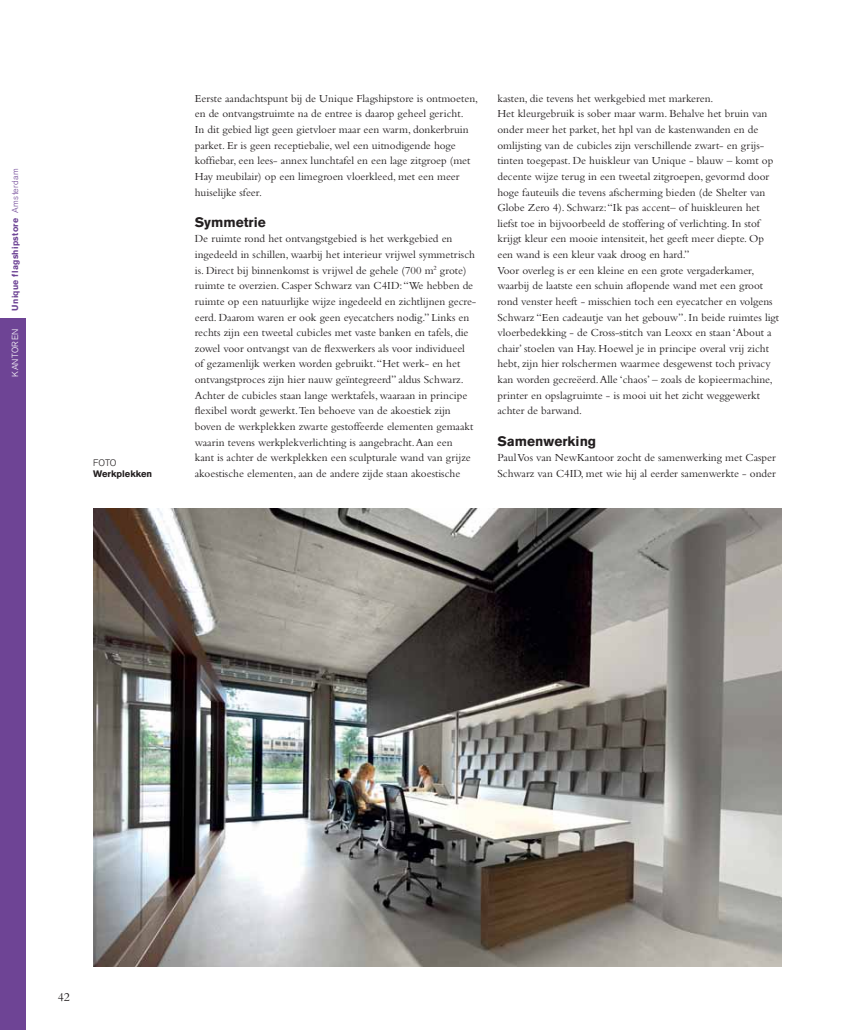
<style>
.page{position:relative;width:853px;height:1030px;background:#fff}
.page>*{position:absolute;margin:0;border:0;box-sizing:border-box;transform-origin:0 0}
.t1{font:700 13.75px "Akzidenz Grotesk BE";color:#231f20}
.t2{font:12.5px "Bembo";color:#231f20}
.t3{font:11.25px/15.6px "Bembo";color:#231f20}
.t4{font:700 9.38px "Akzidenz Grotesk BE";color:#231f20}
.t5{font:300 9.38px "Akzidenz Grotesk BE";color:#231f20}
.t6{font:700 8.75px "Akzidenz Grotesk BE";letter-spacing:.03em;color:#6e4495}
.t7{font:300 8.75px "Akzidenz Grotesk BE";letter-spacing:.03em;color:#fff}
.s1{font-weight:300}
</style>
<div class="page">
<img style="left:93px;top:508px;width:688px;height:459px">
<div style="left:0;top:318px;width:26px;height:712px;background:#6e4495"></div>
<p class="t6" style="left:10px;top:311px;width:144px;rotate:-90deg">Unique flagshipstore <span class="s1">Amsterdam</span></p>
<p class="t7" style="left:10px;top:376px;width:50px;rotate:-90deg">KANTOREN</p>
<p class="t5" style="left:93px;top:457px;width:25px">FOTO</p>
<p class="t4" style="left:93px;top:468px;width:60px">Werkplekken</p>
<p class="t3" style="left:195px;top:90px;width:285px">Eerste aandachtspunt bij de Unique Flagshipstore is ontmoeten, en de ontvangstruimte na de entree is daarop geheel gericht.<br>In dit gebied ligt geen gietvloer maar een warm, donkerbruin parket. Er is geen receptiebalie, wel een uitnodigende hoge koffiebar, een lees- annex lunchtafel en een lage zitgroep (met Hay meubilair) op een limegroen vloerkleed, met een meer huiselijke sfeer.</p>
<p class="t1" style="left:195px;top:214px;width:73px">Symmetrie</p>
<p class="t3" style="left:195px;top:231px;width:283px">De ruimte rond het ontvangstgebied is het werkgebied en ingedeeld in schillen, waarbij het interieur vrijwel symmetrisch is. Direct bij binnenkomst is vrijwel de gehele (700 m<sup>2</sup> grote) ruimte te overzien. Casper Schwarz van C4ID: “We hebben de ruimte op een natuurlijke wijze ingedeeld en zichtlijnen gecre&shy;eerd. Daarom waren er ook geen eyecatchers nodig.” Links en rechts zijn een tweetal cubicles met vaste banken en tafels, die zowel voor ontvangst van de flexwerkers als voor individueel of gezamenlijk werken worden gebruikt. “Het werk- en het ontvangstproces zijn hier nauw geïntegreerd” aldus Schwarz.<br>Achter de cubicles staan lange werktafels, waaraan in principe flexibel wordt gewerkt.Ten behoeve van de akoestiek zijn boven de werkplekken zwarte gestoffeerde elementen gemaakt waarin tevens werkplekverlichting is aangebracht. Aan een<br>kant is achter de werkplekken een sculpturale wand van grijze akoestische elementen, aan de andere zijde staan akoestische</p>
<p class="t3" style="left:497px;top:90px;width:283px">kasten, die tevens het werkgebied met markeren.<br>Het kleurgebruik is sober maar warm. Behalve het bruin van onder meer het parket, het hpl van de kastenwanden en de omlijsting van de cubicles zijn verschillende zwart- en grijs&shy;tinten toegepast. De huiskleur van Unique - blauw – komt op decente wijze terug in een tweetal zitgroepen, gevormd door hoge fauteuils die tevens afscherming bieden (de Shelter van Globe Zero 4). Schwarz: “Ik pas accent– of huiskleuren het liefst toe in bijvoorbeeld de stoffering of verlichting. In stof krijgt kleur een mooie intensiteit, het geeft meer diepte. Op een wand is een kleur vaak droog en hard.”<br>Voor overleg is er een kleine en een grote vergaderkamer, waarbij de laatste een schuin aflopende wand met een groot rond venster heeft - misschien toch een eyecatcher en volgens Schwarz “Een cadeautje van het gebouw”. In beide ruimtes ligt vloerbedekking - de Cross-stitch van Leoxx en staan ‘About a chair’ stoelen van Hay. Hoewel je in principe overal vrij zicht hebt, zijn hier rolschermen waarmee desgewenst toch privacy kan worden gecreëerd. Alle ‘chaos’ – zoals de kopieermachine, printer en opslagruimte - is mooi uit het zicht weggewerkt achter de barwand.</p>
<p class="t1" style="left:497px;top:433px;width:100px">Samenwerking</p>
<p class="t3" style="left:497px;top:450px;width:280px">Paul Vos van NewKantoor zocht de samenwerking met Casper<br>Schwarz van C4ID, met wie hij al eerder samenwerkte - onder</p>
<p class="t2" style="left:58px;top:989px;width:14px">42</p>
</div>
